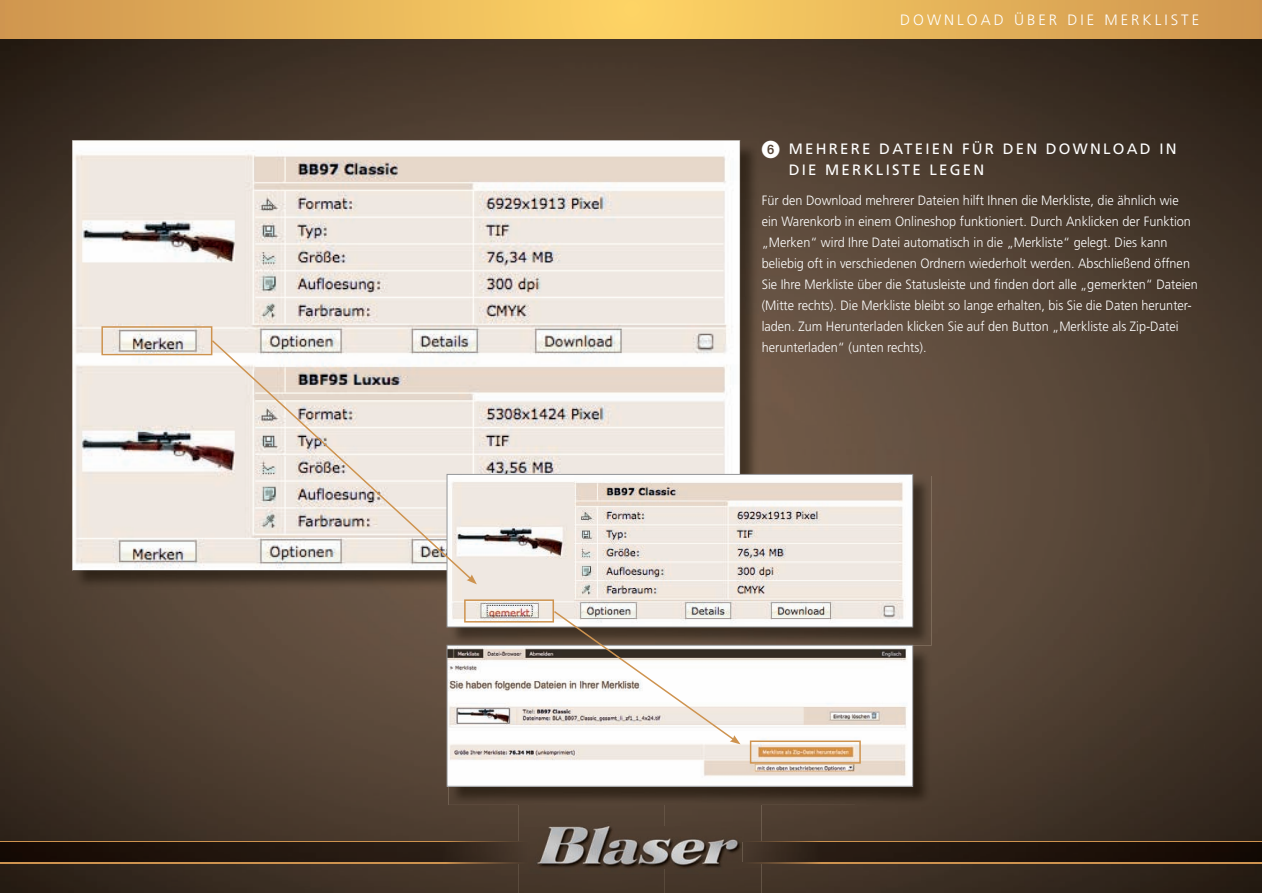
<style>
.page{position:relative;width:1263px;height:893px;background:#fff}
.page>*{position:absolute;margin:0;border:0;box-sizing:border-box;transform-origin:0 0}
.t1{font:15px/21px "Frutiger";letter-spacing:.15em;color:#fff}
.t2{font:300 15px "Frutiger";letter-spacing:.2em;color:#fff}
.t3{font:300 13.5px/21px "Frutiger";color:#fff;scale:.94 1}
</style>
<div class="page">
<img style="left:0;top:38px;width:1262px;height:855px">
<img style="left:762px;top:843px;width:500px;height:19px">
<img style="left:0;top:843px;width:519px;height:19px">
<img style="left:519px;top:805px;width:243px;height:88px">
<img style="left:537px;top:826px;width:205px;height:42px">
<img style="left:762px;top:841px;width:500px;height:2px">
<svg style="left:743px;top:841px;width:19px;height:2px"></svg>
<img style="left:762px;top:862px;width:500px;height:1px">
<svg style="left:743px;top:862px;width:19px;height:1px"></svg>
<img style="left:0;top:862px;width:519px;height:1px">
<img style="left:0;top:841px;width:519px;height:2px">
<svg style="left:519px;top:841px;width:9px;height:2px"></svg>
<svg style="left:0;top:0;width:1262px;height:38px;background:#e6b359"></svg>
<img style="left:740px;top:142px;width:19px;height:332px">
<img style="left:74px;top:570px;width:373px;height:19px">
<svg style="left:72px;top:140px;width:668px;height:430px;fill:#efe8e2"></svg>
<img style="left:754px;top:476px;width:177px;height:170px">
<img style="left:449px;top:627px;width:305px;height:18px">
<img style="left:449px;top:476px;width:462px;height:149px">
<div style="left:447px;top:474px;width:466px;height:153px;border:1px solid #939598"></div>
<img style="left:449px;top:647px;width:482px;height:158px">
<img style="left:449px;top:647px;width:462px;height:137px">
<div style="left:447px;top:645px;width:466px;height:141px;border:1px solid #939598"></div>
<div style="left:750px;top:740px;width:111px;height:24px;border:2px solid #ce934f"></div>
<div style="left:101px;top:326px;width:111px;height:29px;border:2px solid #ce934f"></div>
<div style="left:464px;top:599px;width:90px;height:23px;border:2px solid #ce934f"></div>
<svg style="left:552px;top:609px;width:188px;height:135px"></svg>
<svg style="left:210px;top:339px;width:263px;height:242px;background:#ded6d0"></svg>
<svg style="left:466px;top:574px;width:11px;height:10px"></svg>
<svg style="left:762px;top:141px;width:17px;height:17px"></svg>
<p class="t2" style="left:900px;top:11px;width:300px">DOWNLOAD ÜBER DIE MERKLISTE</p>
<p class="t1" style="left:789px;top:138px;width:389px">MEHRERE DATEIEN FÜR DEN DOWNLOAD IN<br>DIE MERKLISTE LEGEN</p>
<p class="t3" style="left:762px;top:189px;width:466px">Für den Download mehrerer Dateien hilft Ihnen die Merkliste, die ähnlich wie ein Warenkorb in einem Onlineshop funktioniert. Durch Anklicken der Funktion „Merken“ wird Ihre Datei automatisch in die „Merkliste“ gelegt. Dies kann beliebig oft in verschiedenen Ordnern wiederholt werden. Abschließend öffnen Sie Ihre Merkliste über die Statusleiste und finden dort alle „gemerkten“ Dateien (Mitte rechts). Die Merkliste bleibt so lange erhalten, bis Sie die Daten herunter&shy;laden. Zum Herunterladen klicken Sie auf den Button „Merkliste als Zip-Datei herunterladen“ (unten rechts).</p>
</div>
